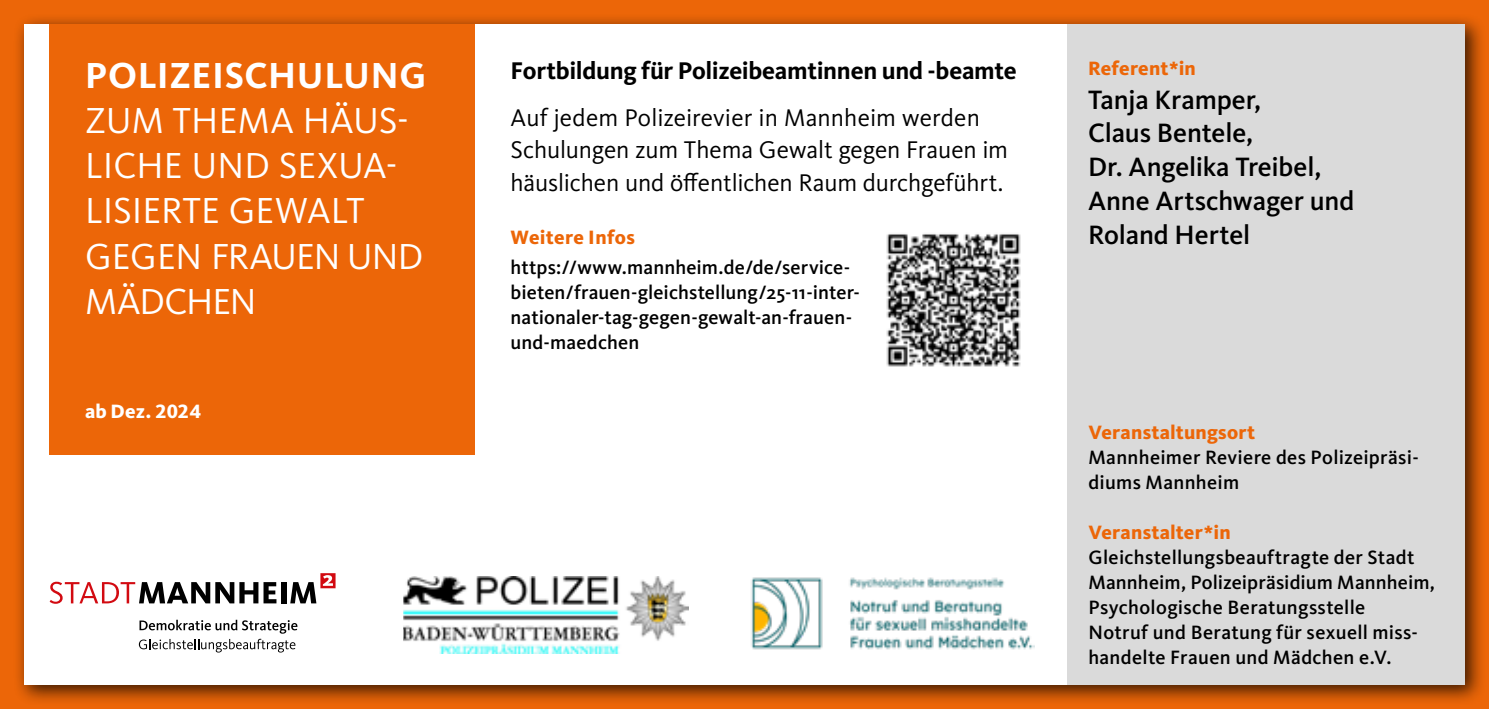
<style>
.page{position:relative;width:1489px;height:709px;background:#fff}
.page>*{position:absolute;margin:0;border:0;box-sizing:border-box;transform-origin:0 0}
.t1{font:37.5px/45px "Kievit Pro";letter-spacing:-.005em;color:#fff}
.t2{font:700 37.5px "Kievit Pro";letter-spacing:.015em;color:#fff}
.t3{font:500 27.5px/33.8px "Kievit OT";letter-spacing:-.005em;color:#000}
.t4{font:25px/32.5px "Kievit OT";letter-spacing:-.005em;color:#000}
.t5{font:700 25px "Kievit OT";letter-spacing:-.01em;color:#000}
.t6{font:500 20px/25px "Kievit OT";letter-spacing:.01em;color:#000}
.t7{font:800 20px "Kievit OT";letter-spacing:.01em;color:#ec6608}
.t8{font:800 20px "Kievit OT";letter-spacing:.01em;color:#fff}
</style>
<div class="page">
<div style="left:0;top:0;width:1488px;height:709px;background:#ec6608"></div>
<div style="left:13px;top:14px;width:1472px;height:692px;background:#000;opacity:.75"></div>
<div style="left:24px;top:24px;width:1440px;height:661px;background:#fff"></div>
<div style="left:50px;top:24px;width:425px;height:430px;background:#ec6608"></div>
<div style="left:1067px;top:24px;width:397px;height:661px;background:#dadada"></div>
<img style="left:751px;top:577px;width:283px;height:73px">
<div style="left:281px;top:582px;width:5px;height:21px;background:#000"></div>
<svg style="left:290px;top:573px;width:45px;height:30px"></svg>
<svg style="left:50px;top:581px;width:226px;height:23px"></svg>
<svg style="left:139px;top:619px;width:158px;height:33px"></svg>
<img style="left:404px;top:576px;width:284px;height:77px">
<img style="left:886px;top:234px;width:134px;height:133px">
<h1 class="t2" style="left:85px;top:53px;width:342px">POLIZEISCHULUNG</h1>
<h1 class="t1" style="left:85px;top:98px;width:339px">ZUM THEMA HÄUS-<br>LICHE UND SEXUA-<br>LISIERTE GEWALT<br>GEGEN FRAUEN UND<br>MÄDCHEN</h1>
<p class="t8" style="left:85px;top:400px;width:117px">ab Dez. 2024</p>
<p class="t5" style="left:510px;top:56px;width:507px">Fortbildung für Polizeibeamtinnen und -beamte</p>
<p class="t4" style="left:510px;top:101px;width:499px">Auf jedem Polizeirevier in Mannheim werden<br>Schulungen zum Thema Gewalt gegen Frauen im häuslichen und öffentlichen Raum durchgeführt.</p>
<p class="t7" style="left:510px;top:225px;width:126px">Weitere Infos</p>
<p class="t6" style="left:510px;top:255px;width:351px">https://www.mannheim.de/de/service&shy;bieten/frauen-gleichstellung/25-11-inter&shy;nationaler-tag-gegen-gewalt-an-frauen&shy;und-maedchen</p>
<p class="t7" style="left:1087px;top:56px;width:109px">Referent*in</p>
<h2 class="t3" style="left:1087px;top:83px;width:268px">Tanja Kramper,<br>Claus Bentele,<br>Dr. Angelika Treibel,<br>Anne Artschwager und<br>Roland Hertel</h2>
<p class="t7" style="left:1088px;top:420px;width:168px">Veranstaltungsort</p>
<p class="t6" style="left:1088px;top:444px;width:332px">Mannheimer Reviere des Polizeipräsi&shy;diums Mannheim</p>
<p class="t7" style="left:1088px;top:520px;width:144px">Veranstalter*in</p>
<p class="t6" style="left:1088px;top:544px;width:348px">Gleichstellungsbeauftragte der Stadt Mannheim, Polizeipräsidium Mannheim, Psychologische Beratungsstelle<br>Notruf und Beratung für sexuell miss&shy;handelte Frauen und Mädchen e.V.</p>
</div>
